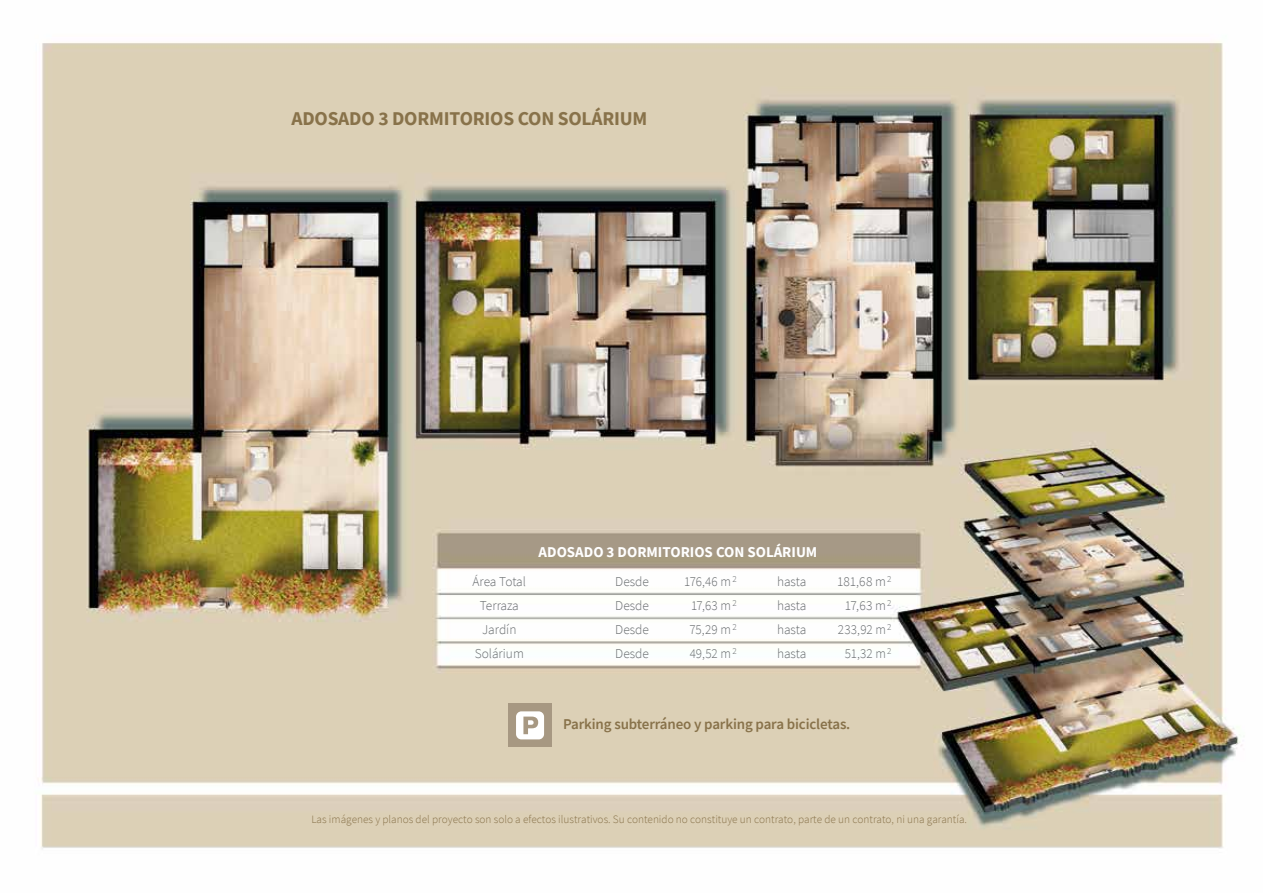
<style>
.page{position:relative;width:1263px;height:893px;background:#fff}
.page>*{position:absolute;margin:0;border:0;box-sizing:border-box;transform-origin:0 0}
.t1{font:700 19.5px "Source Sans Pro";letter-spacing:-.01em;color:#88724a}
.t2{font:600 15px "Source Sans Pro";letter-spacing:-.01em;color:#88724a}
.t3{font:700 15px "Source Sans Pro";color:#fff}
.t4{font:300 13.5px/24px "Source Sans Pro";color:#666a6c;text-align:center}
.t5{font:300 13.5px/24px "Source Sans Pro";color:#666a6c;text-align:center;scale:.96 1}
.t6{font:300 11.25px "Source Sans Pro";color:#88724a}
.t7{font:300 9px "Source Sans Pro";color:#666a6c}
</style>
<div class="page">
<img style="left:38px;top:41px;width:1204px;height:808px">
<div style="left:508px;top:703px;width:43px;height:44px;background:#a79882"></div>
<svg style="left:516px;top:711px;width:28px;height:28px"></svg>
<h1 class="t1" style="left:291px;top:106px;width:358px">ADOSADO 3 DORMITORIOS CON SOLÁRIUM</h1>
<h2 class="t3" style="left:538px;top:541px;width:280px">ADOSADO 3 DORMITORIOS CON SOLÁRIUM</h2>
<p class="t7" style="left:732px;top:573px;width:6px">2</p>
<p class="t7" style="left:732px;top:597px;width:6px">2</p>
<p class="t7" style="left:732px;top:621px;width:6px">2</p>
<p class="t7" style="left:732px;top:645px;width:6px">2</p>
<p class="t4" style="left:472px;top:569px;width:55px">Área Total<br>Terraza<br>Jardín<br>Solárium</p>
<p class="t5" style="left:684px;top:569px;width:50px">176,46 m<br>17,63 m<br>75,29 m<br>49,52 m</p>
<p class="t4" style="left:837px;top:569px;width:50px">181,68 m<br>17,63 m<br>233,92 m<br>51,32 m</p>
<p class="t4" style="left:615px;top:569px;width:35px;text-align:justify">Desde Desde Desde Desde</p>
<p class="t4" style="left:777px;top:569px;width:31px;text-align:justify">hasta hasta hasta hasta</p>
<p class="t7" style="left:887px;top:573px;width:6px">2</p>
<p class="t7" style="left:887px;top:597px;width:6px">2</p>
<p class="t7" style="left:887px;top:621px;width:6px">2</p>
<p class="t7" style="left:887px;top:645px;width:6px">2</p>
<h2 class="t2" style="left:563px;top:714px;width:289px">Parking subterráneo y parking para bicicletas.</h2>
<p class="t6" style="left:311px;top:812px;width:657px">Las imágenes y planos del proyecto son solo a efectos ilustrativos. Su contenido no constituye un contrato, parte de un contrato, ni una garantía.</p>
</div>
